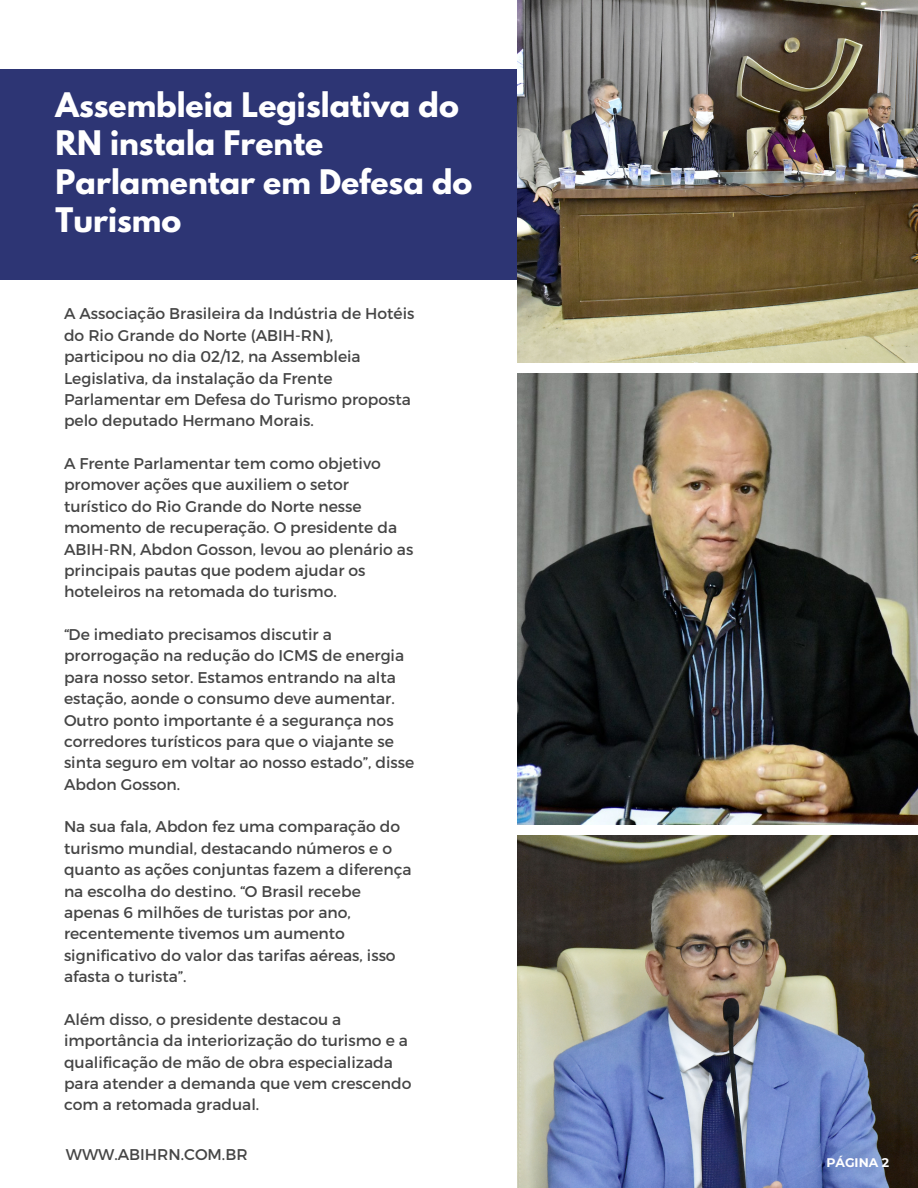
<style>
.page{position:relative;width:918px;height:1188px;background:#fff}
.page>*{position:absolute;margin:0;border:0;box-sizing:border-box;transform-origin:0 0}
.t1{font:700 30px/38.2px "League Spartan";color:#fff}
.t2{font:15.6px/21.3px "Montserrat";color:#454545}
.t3{font:700 12.45px "Montserrat";color:#fff}
</style>
<div class="page">
<div style="left:0;top:70px;width:566px;height:209px;background:#2d3574"></div>
<img style="left:517px;top:374px;width:401px;height:451px">
<img style="left:517px;top:836px;width:401px;height:352px">
<img style="left:517px;top:0;width:401px;height:362px">
<p class="t1" style="left:56px;top:90px;width:418px">Assembleia Legislativa do<br>RN instala Frente<br>Parlamentar em Defesa do<br>Turismo</p>
<p class="t2" style="left:64px;top:302px;width:352px">A Associação Brasileira da Indústria de Hotéis do Rio Grande do Norte (ABIH-RN), participou no dia 02/12, na Assembleia Legislativa, da instalação da Frente Parlamentar em Defesa do Turismo proposta pelo deputado Hermano Morais.</p>
<p class="t2" style="left:64px;top:452px;width:351px">A Frente Parlamentar tem como objetivo promover ações que auxiliem o setor turístico do Rio Grande do Norte nesse momento de recuperação. O presidente da ABIH-RN, Abdon Gosson, levou ao plenário as principais pautas que podem ajudar os hoteleiros na retomada do turismo.</p>
<p class="t2" style="left:64px;top:623px;width:352px">“De imediato precisamos discutir a prorrogação na redução do ICMS de energia para nosso setor. Estamos entrando na alta estação, aonde o consumo deve aumentar.<br>Outro ponto importante é a segurança nos corredores turísticos para que o viajante se sinta seguro em voltar ao nosso estado”, disse Abdon Gosson.</p>
<p class="t2" style="left:64px;top:815px;width:349px">Na sua fala, Abdon fez uma comparação do turismo mundial, destacando números e o quanto as ações conjuntas fazem a diferença na escolha do destino. “O Brasil recebe apenas 6 milhões de turistas por ano, recentemente tivemos um aumento significativo do valor das tarifas aéreas, isso afasta o turista”.</p>
<p class="t2" style="left:64px;top:1008px;width:349px">Além disso, o presidente destacou a importância da interiorização do turismo e a qualificação de mão de obra especializada para atender a demanda que vem crescendo com a retomada gradual.</p>
<p class="t2" style="left:66px;top:1143px;width:183px">WWW.ABIHRN.COM.BR</p>
<p class="t3" style="left:826px;top:1155px;width:64px">PÁGINA 2</p>
</div>
